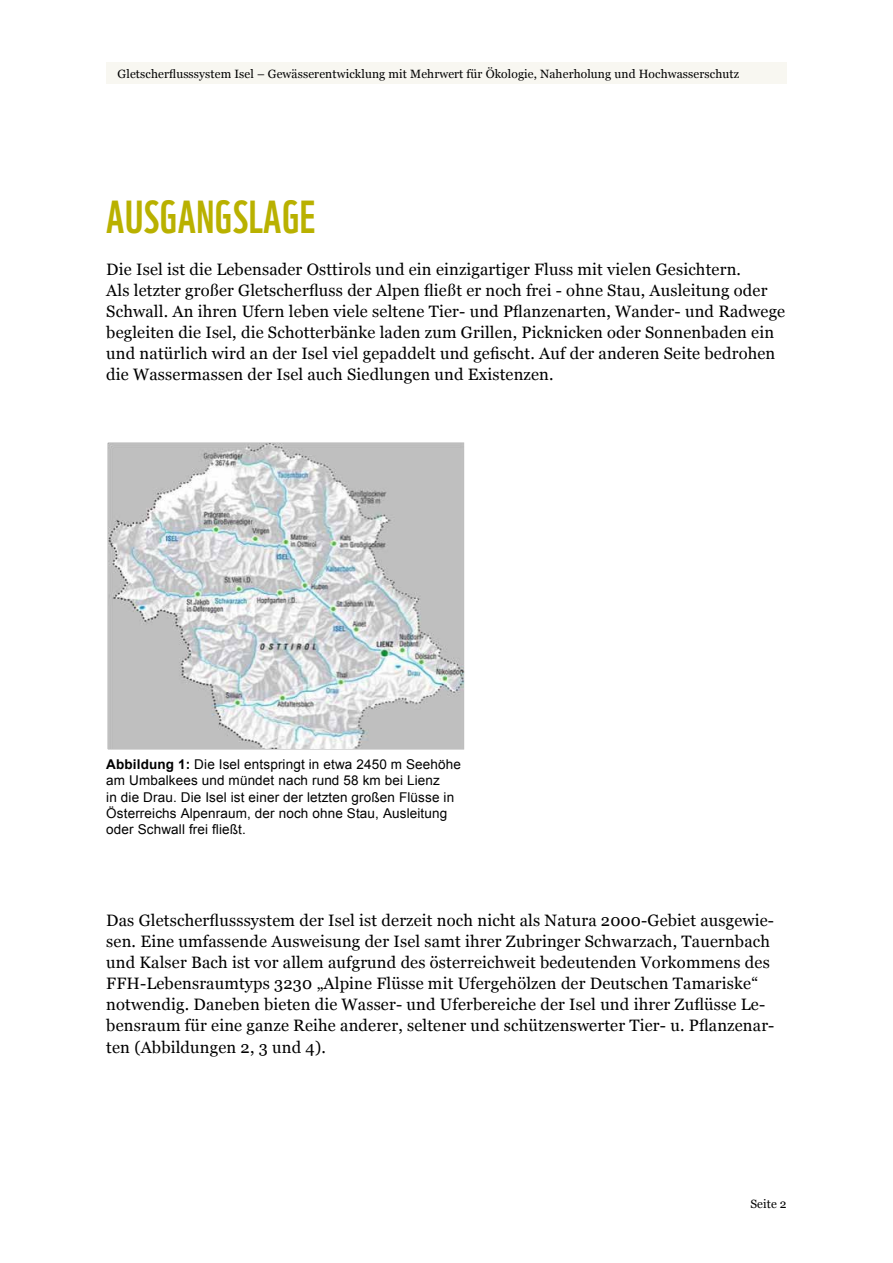
<style>
.page{position:relative;width:893px;height:1263px;background:#fff}
.page>*{position:absolute;margin:0;border:0;box-sizing:border-box;transform-origin:0 0}
.t1{font:45px "WWF";letter-spacing:.01em;color:#b9b100}
.t2{font:16.5px/21px "Georgia";letter-spacing:.01em;color:#000}
.t3{font:13.5px/16.2px "Arial";letter-spacing:.01em;color:#000}
.t4{font:12px "Georgia";letter-spacing:.01em;color:#000}
.s1{font-weight:700}
</style>
<div class="page">
<div style="left:106px;top:63px;width:681px;height:21px;background:#f8f7f1"></div>
<img style="left:107px;top:442px;width:358px;height:308px">
<p class="t4" style="left:118px;top:65px;width:623px">Gletscherflusssystem Isel – Gewässerentwicklung mit Mehrwert für Ökologie, Naherholung und Hochwasserschutz</p>
<h1 class="t1" style="left:106px;top:182px;width:210px">AUSGANGSLAGE</h1>
<p class="t2" style="left:106px;top:258px;width:680px">Die Isel ist die Lebensader Osttirols und ein einzigartiger Fluss mit vielen Gesichtern.<br>Als letzter großer Gletscherfluss der Alpen fließt er noch frei - ohne Stau, Ausleitung oder Schwall. An ihren Ufern leben viele seltene Tier- und Pflanzenarten, Wander- und Radwege begleiten die Isel, die Schotterbänke laden zum Grillen, Picknicken oder Sonnenbaden ein und natürlich wird an der Isel viel gepaddelt und gefischt. Auf der anderen Seite bedrohen die Wassermassen der Isel auch Siedlungen und Existenzen.</p>
<p class="t3" style="left:106px;top:756px;width:356px"><span class="s1">Abbildung 1:</span> Die Isel entspringt in etwa 2450 m Seehöhe am Umbalkees und mündet nach rund 58 km bei Lienz<br>in die Drau. Die Isel ist einer der letzten großen Flüsse in Österreichs Alpenraum, der noch ohne Stau, Ausleitung oder Schwall frei fließt.</p>
<p class="t2" style="left:106px;top:909px;width:670px">Das Gletscherflusssystem der Isel ist derzeit noch nicht als Natura 2000-Gebiet ausgewie&shy;sen. Eine umfassende Ausweisung der Isel samt ihrer Zubringer Schwarzach, Tauernbach und Kalser Bach ist vor allem aufgrund des österreichweit bedeutenden Vorkommens des FFH-Lebensraumtyps 3230 „Alpine Flüsse mit Ufergehölzen der Deutschen Tamariske“ notwendig. Daneben bieten die Wasser- und Uferbereiche der Isel und ihrer Zuflüsse Le&shy;bensraum für eine ganze Reihe anderer, seltener und schützenswerter Tier- u. Pflanzenar&shy;ten (Abbildungen 2, 3 und 4).</p>
<p class="t4" style="left:750px;top:1195px;width:38px">Seite 2</p>
</div>
